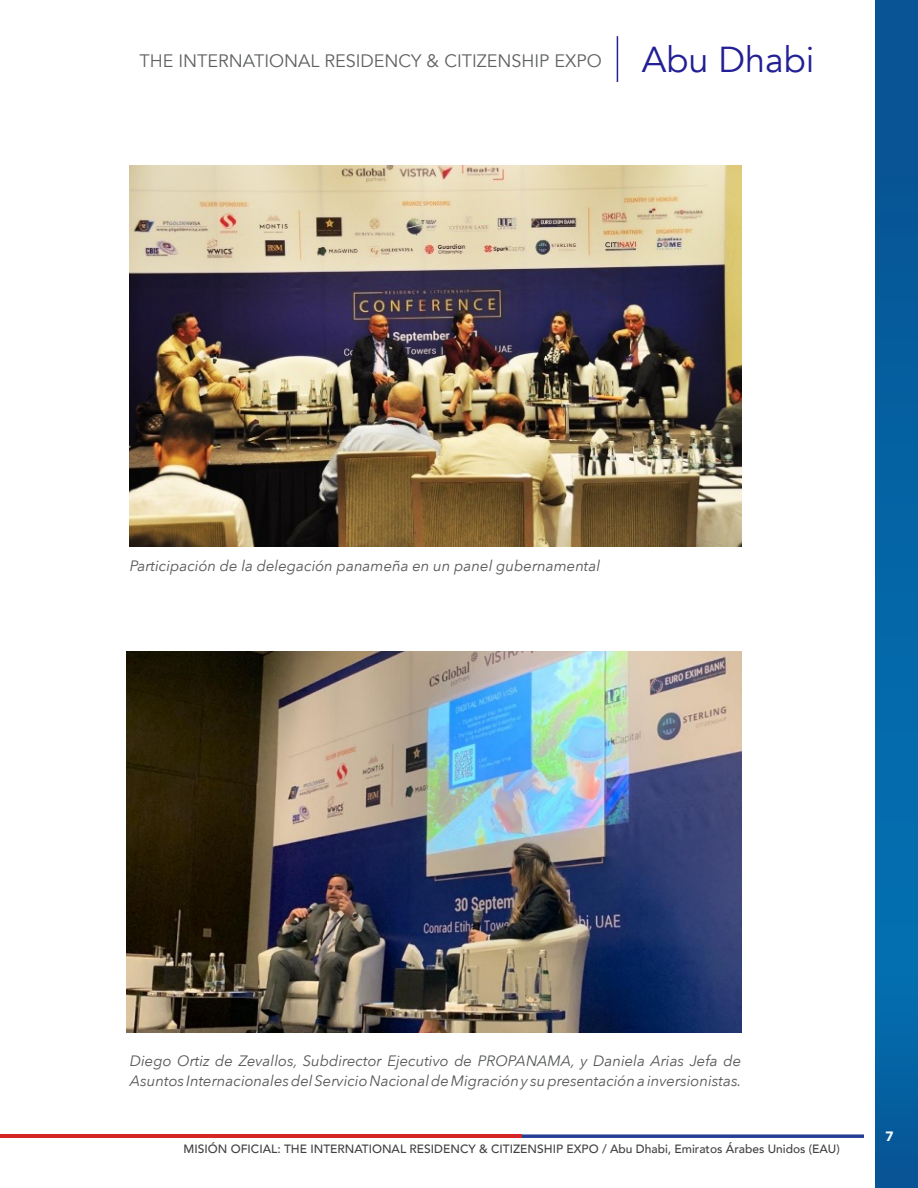
<style>
.page{position:relative;width:918px;height:1188px;background:#fff}
.page>*{position:absolute;margin:0;border:0;box-sizing:border-box;transform-origin:0 0}
.t1{font:18px "Avenir";color:#606262}
.t2{font:italic 15px/19.5px "Avenir Next";color:#555759}
.t3{font:900 13.5px "Avenir";color:#fff}
.t4{font:500 12px "Avenir";color:#414042}
.s1{font-size:36px;color:#231f94}
</style>
<div class="page">
<svg style="left:875px;top:0;width:43px;height:1188px;background:#0461a2"></svg>
<svg style="left:522px;top:1134px;width:342px;height:4px"></svg>
<hr style="left:0;top:1134px;width:522px;height:4px;background:#d62726">
<hr style="left:617px;top:36px;width:1px;height:46px;background:#231f94">
<img style="left:130px;top:165px;width:611px;height:382px">
<img style="left:127px;top:651px;width:614px;height:382px">
<p class="t1" style="left:140px;top:50px;width:677px">THE INTERNATIONAL RESIDENCY &amp; CITIZENSHIP EXPO <span class="s1">Abu Dhabi</span></p>
<p class="t2" style="left:130px;top:556px;width:472px">Participación de la delegación panameña en un panel gubernamental</p>
<p class="t2" style="left:130px;top:1050px;width:613px">Diego Ortiz de Zevallos, Subdirector Ejecutivo de PROPANAMA, y Daniela Arias Jefa de<br>Asuntos Internacionales del Servicio Nacional de Migración y su presentación a inversionistas.</p>
<p class="t4" style="left:184px;top:1138px;width:658px">MISIÓN OFICIAL: THE INTERNATIONAL RESIDENCY &amp; CITIZENSHIP EXPO / Abu Dhabi, Emiratos Árabes Unidos (EAU)</p>
<p class="t3" style="left:886px;top:1125px;width:9px">7</p>
</div>
